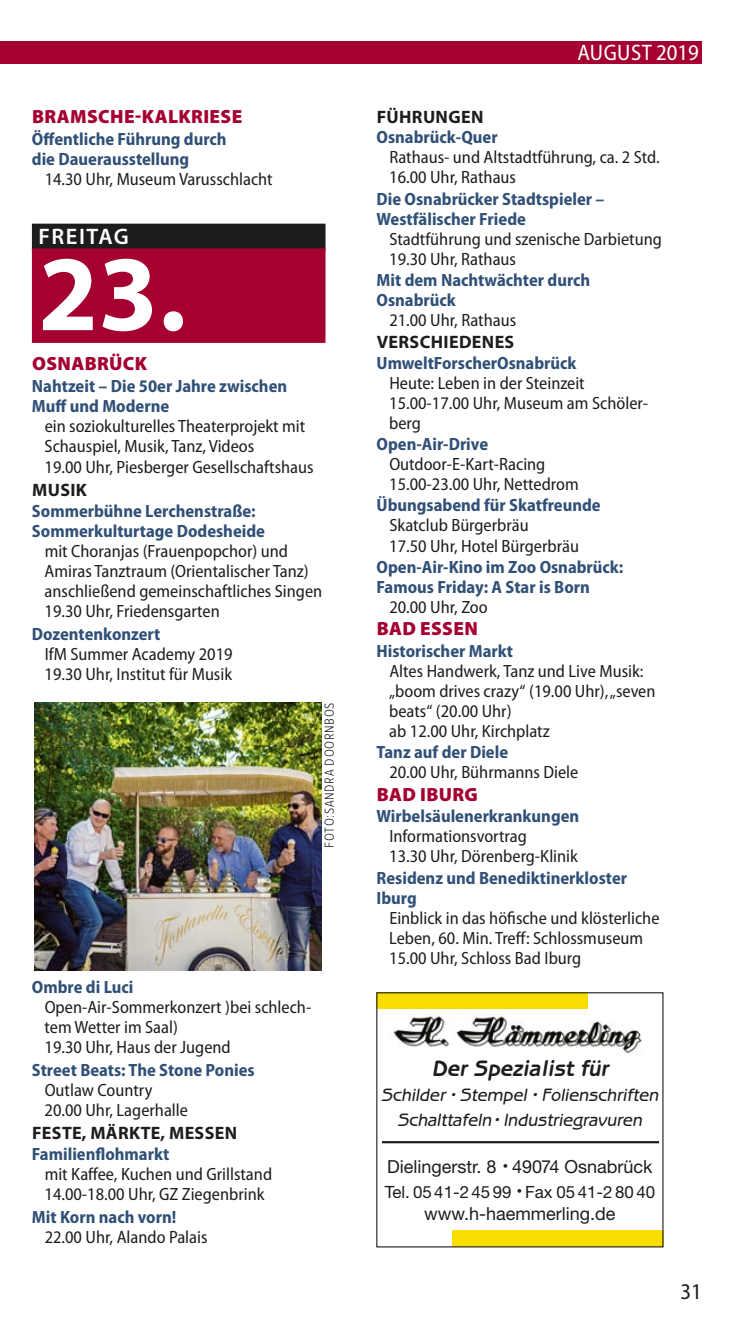
<style>
.page{position:relative;width:734px;height:1340px;background:#fff}
.page>*{position:absolute;margin:0;border:0;box-sizing:border-box;transform-origin:0 0}
.t1{font:700 108px "Myriad Pro";color:#fff}
.t2{font:italic 700 22.5px "Benguiat Gothic Std";color:#1d1d1c}
.t3{font:semi-condensed 22.5px "Myriad Pro";letter-spacing:.01em;color:#fff}
.t4{font:600 22.5px "Myriad Pro";letter-spacing:.07em;color:#fff}
.t5{font:semi-condensed 22.5px "Myriad Pro";color:#1d1d1c}
.t6{font:900 19.12px "Myriad Pro";letter-spacing:.02em;color:#a40030}
.t7{font:italic 500 18px "Benguiat Gothic Std";color:#1d1d1c}
.t8{font:18px "Helvetica Neue LT Std";color:#1d1d1c}
.t9{font:700 18px "Myriad Pro";letter-spacing:.02em;color:#1d1d1c}
.t10{font:semi-condensed 17.78px/20px "Myriad Pro";color:#1d1d1c}
.t11{font:700 semi-condensed 17.78px "Myriad Pro";color:#315077}
.t12{font:16.88px "Helvetica Neue LT Std";color:#1d1d1c}
.t13{font:300 13.5px "Proxima Nova Cond";letter-spacing:.05em;color:#1d1d1c}
.s1{font-weight:700;color:#315077}
.s2{font-size:29.25px}
</style>
<div class="page">
<div style="left:0;top:41px;width:702px;height:23px;background:#a40030"></div>
<div style="left:32px;top:224px;width:293px;height:27px;background:#1d1d1c"></div>
<div style="left:32px;top:248px;width:293px;height:95px;background:#a40030"></div>
<img style="left:34px;top:702px;width:287px;height:268px">
<div style="left:376px;top:992px;width:211px;height:17px;background:#f9dc00"></div>
<img style="left:393px;top:1014px;width:249px;height:40px">
<hr style="left:382px;top:1141px;width:277px;height:2px;background:#1d1d1c">
<div style="left:452px;top:1229px;width:211px;height:17px;background:#f9dc00"></div>
<p class="t6" style="left:32px;top:105px;width:212px">BRAMSCHE-KALKRIESE</p>
<p class="t11" style="left:32px;top:133px;width:196px">Öffentliche Führung durch</p>
<p class="t11" style="left:32px;top:153px;width:159px">die Dauerausstellung</p>
<p class="t10" style="left:45px;top:171px;width:229px">14.30 Uhr, Museum Varusschlacht</p>
<p class="t4" style="left:38px;top:223px;width:92px">FREITAG</p>
<p class="t1" style="left:38px;top:230px;width:149px">23.</p>
<p class="t6" style="left:32px;top:352px;width:117px">OSNABRÜCK</p>
<p class="t11" style="left:32px;top:380px;width:257px">Nahtzeit – Die 50er Jahre zwischen</p>
<p class="t11" style="left:32px;top:400px;width:139px">Muff und Moderne</p>
<p class="t10" style="left:45px;top:418px;width:262px">ein soziokulturelles Theaterprojekt mit</p>
<p class="t10" style="left:45px;top:438px;width:211px">Schauspiel, Musik, Tanz, Videos</p>
<p class="t10" style="left:45px;top:458px;width:270px">19.00 Uhr, Piesberger Gesellschaftshaus</p>
<p class="t9" style="left:32px;top:479px;width:56px">MUSIK</p>
<p class="t11" style="left:32px;top:504px;width:225px">Sommerbühne Lerchenstraße:</p>
<p class="t11" style="left:32px;top:524px;width:234px">Sommerkulturtage Dodesheide</p>
<p class="t10" style="left:45px;top:543px;width:245px">mit Choranjas (Frauenpopchor) und</p>
<p class="t10" style="left:45px;top:563px;width:266px">Amiras Tanztraum (Orientalischer Tanz)</p>
<p class="t10" style="left:45px;top:583px;width:279px">anschließend gemeinschaftliches Singen</p>
<p class="t10" style="left:45px;top:603px;width:177px">19.30 Uhr, Friedensgarten</p>
<p class="t10" style="left:45px;top:625px;width:189px;text-indent:-13px"><span class="s1">Dozentenkonzert<br></span>IfM Summer Academy 2019<br>19.30 Uhr, Institut für Musik</p>
<p class="t13" style="left:324px;top:847px;width:147px;rotate:-90deg">FOTO:SANDRA DOORNBOS</p>
<p class="t10" style="left:45px;top:978px;width:268px;text-indent:-13px"><span class="s1">Ombre di Luci<br></span>Open-Air-Sommerkonzert )bei schlech&shy;tem Wetter im Saal)<br>19.30 Uhr, Haus der Jugend</p>
<p class="t10" style="left:45px;top:1061px;width:211px;text-indent:-13px"><span class="s1">Street Beats: The Stone Ponies<br></span>Outlaw Country<br>20.00 Uhr, Lagerhalle</p>
<p class="t9" style="left:32px;top:1122px;width:206px">FESTE, MÄRKTE, MESSEN</p>
<p class="t10" style="left:45px;top:1145px;width:229px;text-indent:-13px"><span class="s1">Familienflohmarkt<br></span>mit Kaffee, Kuchen und Grillstand<br>14.00-18.00 Uhr, GZ Ziegenbrink</p>
<p class="t10" style="left:45px;top:1208px;width:164px;text-indent:-13px"><span class="s1">Mit Korn nach vorn!<br></span>22.00 Uhr, Alando Palais</p>
<p class="t3" style="left:577px;top:44px;width:123px">AUGUST 2019</p>
<p class="t9" style="left:376px;top:106px;width:108px">FÜHRUNGEN</p>
<p class="t10" style="left:389px;top:129px;width:272px;text-indent:-13px"><span class="s1">Osnabrück-Quer<br></span>Rathaus- und Altstadtführung, ca. 2 Std.<br>16.00 Uhr, Rathaus</p>
<p class="t11" style="left:376px;top:192px;width:229px">Die Osnabrücker Stadtspieler –</p>
<p class="t11" style="left:376px;top:212px;width:151px">Westfälischer Friede</p>
<p class="t10" style="left:389px;top:230px;width:274px">Stadtführung und szenische Darbietung</p>
<p class="t10" style="left:389px;top:250px;width:128px">19.30 Uhr, Rathaus</p>
<p class="t11" style="left:376px;top:274px;width:215px">Mit dem Nachtwächter durch</p>
<p class="t11" style="left:376px;top:294px;width:81px">Osnabrück</p>
<p class="t10" style="left:389px;top:312px;width:128px">21.00 Uhr, Rathaus</p>
<p class="t9" style="left:376px;top:331px;width:139px">VERSCHIEDENES</p>
<p class="t10" style="left:389px;top:354px;width:260px;text-indent:-13px"><span class="s1">UmweltForscherOsnabrück<br></span>Heute: Leben in der Steinzeit<br>15.00-17.00 Uhr, Museum am Schöler&shy;berg</p>
<p class="t10" style="left:389px;top:435px;width:191px;text-indent:-13px"><span class="s1">Open-Air-Drive<br></span>Outdoor-E-Kart-Racing<br>15.00-23.00 Uhr, Nettedrom</p>
<p class="t10" style="left:389px;top:497px;width:213px;text-indent:-13px"><span class="s1">Übungsabend für Skatfreunde<br></span>Skatclub Bürgerbräu<br>17.50 Uhr, Hotel Bürgerbräu</p>
<p class="t11" style="left:376px;top:560px;width:248px">Open-Air-Kino im Zoo Osnabrück:</p>
<p class="t11" style="left:376px;top:580px;width:215px">Famous Friday: A Star is Born</p>
<p class="t10" style="left:389px;top:598px;width:100px">20.00 Uhr, Zoo</p>
<p class="t6" style="left:376px;top:617px;width:103px">BAD ESSEN</p>
<p class="t10" style="left:389px;top:642px;width:268px;text-indent:-13px"><span class="s1">Historischer Markt<br></span>Altes Handwerk, Tanz und Live Musik: „boom drives crazy“ (19.00 Uhr), „seven beats“ (20.00 Uhr)<br>ab 12.00 Uhr, Kirchplatz</p>
<p class="t10" style="left:389px;top:743px;width:190px;text-indent:-13px"><span class="s1">Tanz auf der Diele<br></span>20.00 Uhr, Bührmanns Diele</p>
<p class="t6" style="left:376px;top:783px;width:103px">BAD IBURG</p>
<p class="t10" style="left:389px;top:807px;width:191px;text-indent:-13px"><span class="s1">Wirbelsäulenerkrankungen<br></span>Informationsvortrag<br>13.30 Uhr, Dörenberg-Klinik</p>
<p class="t11" style="left:376px;top:871px;width:252px">Residenz und Benediktinerkloster</p>
<p class="t11" style="left:376px;top:891px;width:42px">Iburg</p>
<p class="t10" style="left:389px;top:909px;width:272px">Einblick in das höfische und klösterliche</p>
<p class="t10" style="left:389px;top:929px;width:255px">Leben, 60. Min. Treff: Schlossmuseum</p>
<p class="t10" style="left:389px;top:949px;width:193px">15.00 Uhr, Schloss Bad Iburg</p>
<p class="t2" style="left:431px;top:1055px;width:178px">Der Spezialist für</p>
<p class="t7" style="left:381px;top:1088px;width:279px">Schilder <span class="s2">·</span> Stempel <span class="s2">·</span> Folienschriften</p>
<p class="t7" style="left:397px;top:1113px;width:246px">Schalttafeln<span class="s2">·</span>Industriegravuren</p>
<p class="t8" style="left:387px;top:1160px;width:267px">Dielingerstr. 8 <span class="s2">·</span>49074 Osnabrück</p>
<p class="t12" style="left:384px;top:1185px;width:272px">Tel. 05 41-2 45 99 <span class="s2">·</span>Fax 05 41-2 80 40</p>
<p class="t8" style="left:424px;top:1207px;width:193px">www.h-haemmerling.de</p>
<p class="t5" style="left:680px;top:1283px;width:23px">31</p>
</div>
